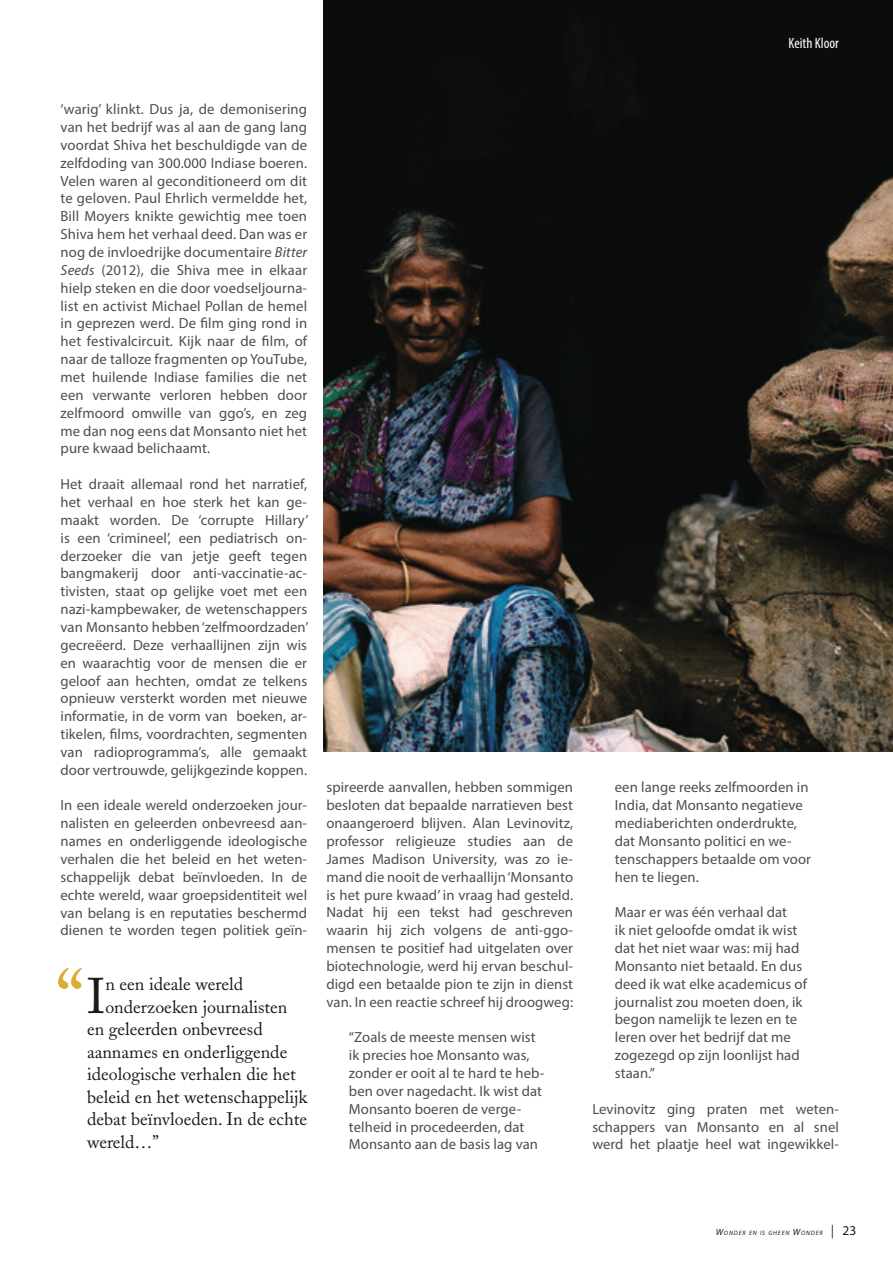
<style>
.page{position:relative;width:893px;height:1263px;background:#fff}
.page>*{position:absolute;margin:0;border:0;box-sizing:border-box;transform-origin:0 0}
.t1{font:79.35px "Adobe Caslon";color:#dcad34}
.t2{font:49.65px "Adobe Caslon";color:#1a1a1a}
.t3{font:18px "Adobe Caslon";color:#1a1a1a}
.t4{font:condensed 15px "Myriad Pro";color:#fff}
.t5{font:14.7px/17.9px "Myriad Pro";letter-spacing:.005em;color:#4c4e4d;text-align:justify}
.t6{font:italic 6.3px "Myriad Pro";letter-spacing:.13em;color:#1a1a1a}
.s1{font-style:italic}
.s2{font-size:9px}
.s3{font-size:13.5px}
.s4{font-style:normal;font-size:13.5px}
</style>
<div class="page">
<img style="left:324px;top:0;width:569px;height:752px">
<p class="t4" style="left:788px;top:34px;width:52px">Keith Kloor</p>
<p class="t5" style="left:61px;top:100px;width:248px">‘warig’ klinkt. Dus ja, de demonisering van het bedrijf was al aan de gang lang voordat Shiva het beschuldigde van de zelfdoding van 300.000 Indiase boeren.<br>Velen waren al geconditioneerd om dit te geloven. Paul Ehrlich vermeldde het, Bill Moyers knikte gewichtig mee toen Shiva hem het verhaal deed. Dan was er nog de invloedrijke documentaire <span class="s1">Bitter Seeds</span> (2012), die Shiva mee in elkaar hielp steken en die door voedseljourna&shy;list en activist Michael Pollan de hemel in geprezen werd. De film ging rond in het festivalcircuit. Kijk naar de film, of naar de talloze fragmenten op YouTube, met huilende Indiase families die net een verwante verloren hebben door zelfmoord omwille van ggo’s, en zeg me dan nog eens dat Monsanto niet het pure kwaad belichaamt.</p>
<p class="t5" style="left:61px;top:475px;width:249px">Het draait allemaal rond het narratief, het verhaal en hoe sterk het kan ge&shy;maakt worden. De ‘corrupte Hillary’ is een ‘crimineel’, een pediatrisch on&shy;derzoeker die van jetje geeft tegen bangmakerij door anti-vaccinatie-ac&shy;tivisten, staat op gelijke voet met een nazi-kampbewaker, de wetenschappers van Monsanto hebben ‘zelfmoordzaden’ gecreëerd. Deze verhaallijnen zijn wis en waarachtig voor de mensen die er geloof aan hechten, omdat ze telkens opnieuw versterkt worden met nieuwe informatie, in de vorm van boeken, ar&shy;tikelen, films, voordrachten, segmenten van radioprogramma’s, alle gemaakt door vertrouwde, gelijkgezinde koppen.</p>
<p class="t5" style="left:61px;top:796px;width:248px">In een ideale wereld onderzoeken jour&shy;nalisten en geleerden onbevreesd aan&shy;names en onderliggende ideologische verhalen die het beleid en het weten&shy;schappelijk debat beïnvloeden. In de echte wereld, waar groepsidentiteit wel van belang is en reputaties beschermd dienen te worden tegen politiek geïn-</p>
<h1 class="t1" style="left:56px;top:952px;width:30px">“</h1>
<h2 class="t2" style="left:87px;top:967px;width:20px">I</h2>
<p class="t3" style="left:105px;top:974px;width:139px">n een ideale wereld</p>
<p class="t3" style="left:105px;top:996px;width:184px">onderzoeken journalisten</p>
<p class="t3" style="left:87px;top:1019px;width:177px">en geleerden onbevreesd</p>
<p class="t3" style="left:87px;top:1041px;width:202px">aannames en onderliggende</p>
<p class="t3" style="left:87px;top:1064px;width:210px">ideologische verhalen die het</p>
<p class="t3" style="left:87px;top:1086px;width:222px">beleid en het wetenschappelijk</p>
<p class="t3" style="left:87px;top:1109px;width:222px">debat beïnvloeden. In de echte</p>
<p class="t3" style="left:87px;top:1131px;width:74px">wereld…”</p>
<p class="t5" style="left:326px;top:778px;width:248px">spireerde aanvallen, hebben sommigen besloten dat bepaalde narratieven best onaangeroerd blijven. Alan Levinovitz, professor religieuze studies aan de James Madison University, was zo ie&shy;mand die nooit de verhaallijn ‘Monsanto is het pure kwaad’ in vraag had gesteld.<br>Nadat hij een tekst had geschreven waarin hij zich volgens de anti-ggo&shy;mensen te positief had uitgelaten over biotechnologie, werd hij ervan beschul&shy;digd een betaalde pion te zijn in dienst van. In een reactie schreef hij droogweg:</p>
<p class="t5" style="left:349px;top:1028px;width:197px;text-align:left">“Zoals de meeste mensen wist ik precies hoe Monsanto was, zonder er ooit al te hard te heb&shy;ben over nagedacht. Ik wist dat<br>Monsanto boeren de verge&shy;telheid in procedeerden, dat<br>Monsanto aan de basis lag van</p>
<p class="t5" style="left:615px;top:778px;width:198px;text-align:left">een lange reeks zelfmoorden in<br>India, dat Monsanto negatieve mediaberichten onderdrukte, dat Monsanto politici en we&shy;tenschappers betaalde om voor hen te liegen.</p>
<p class="t5" style="left:615px;top:903px;width:194px;text-align:left">Maar er was één verhaal dat<br>ik niet geloofde omdat ik wist dat het niet waar was: mij had<br>Monsanto niet betaald. En dus deed ik wat elke academicus of journalist zou moeten doen, ik begon namelijk te lezen en te leren over het bedrijf dat me zogezegd op zijn loonlijst had staan.”</p>
<p class="t5" style="left:592px;top:1100px;width:248px">Levinovitz ging praten met weten&shy;schappers van Monsanto en al snel werd het plaatje heel wat ingewikkel-</p>
<p class="t6" style="left:716px;top:1229px;width:142px"><span class="s2">W</span>ONDER EN IS GHEEN <span class="s2">W</span>ONDER <span class="s3">|</span> <span class="s4">23</span></p>
</div>
